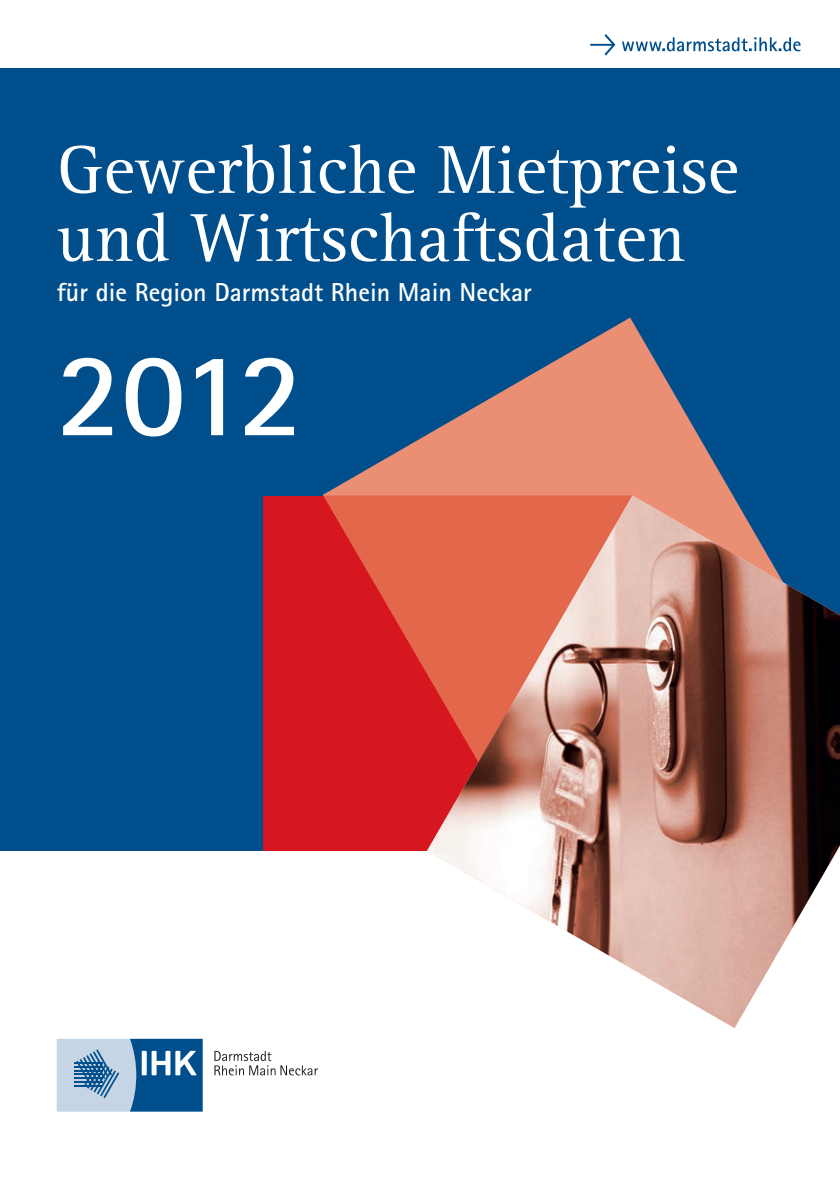
<style>
.page{position:relative;width:840px;height:1191px;background:#fff}
.page>*{position:absolute;margin:0;border:0;box-sizing:border-box;transform-origin:0 0}
.t1{font:700 120px "Rotis Sans Serif";color:#fff}
.t2{font:70px/68px "Rotis Serif";color:#fff}
.t3{font:700 26px "Rotis Sans Serif";color:#fff}
</style>
<div class="page">
<div style="left:0;top:68px;width:839px;height:782px;background:#004f8c"></div>
<svg style="left:57px;top:1038px;width:145px;height:73px;background:#6b98bc"></svg>
<svg style="left:214px;top:1051px;width:104px;height:24px"></svg>
<svg style="left:322px;top:317px;width:411px;height:534px"></svg>
<div style="left:263px;top:496px;width:368px;height:354px;background:#d7171f"></div>
<svg style="left:322px;top:495px;width:105px;height:179px"></svg>
<img style="left:427px;top:495px;width:412px;height:533px">
<svg style="left:590px;top:34px;width:25px;height:22px"></svg>
<svg style="left:622px;top:37px;width:178px;height:14px"></svg>
<p class="t2" style="left:57px;top:138px;width:683px">Gewerbliche Mietpreise und Wirtschaftsdaten</p>
<p class="t3" style="left:57px;top:276px;width:476px">für die Region Darmstadt Rhein Main Neckar</p>
<h1 class="t1" style="left:57px;top:319px;width:248px">2012</h1>
</div>
